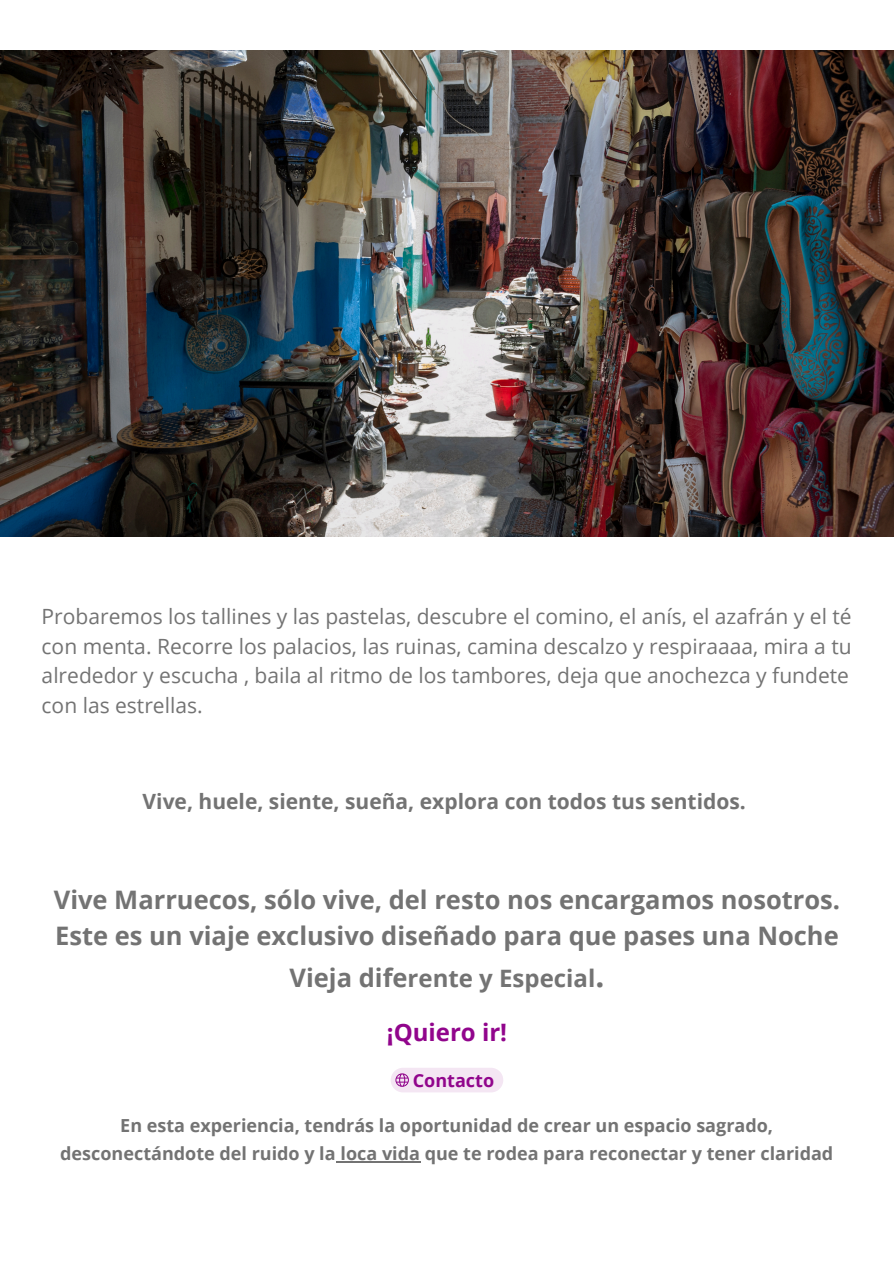
<style>
.page{position:relative;width:894px;height:1263px;background:#fff}
.page>*{position:absolute;margin:0;border:0;box-sizing:border-box;transform-origin:0 0}
.t1{font:700 25.5px/36px "Open Sans";color:#737373}
.t2{font:700 24px "Open Sans";color:#737373}
.t3{font:700 24px "Open Sans";color:#91058c}
.t4{font:21px/29.7px "Open Sans";color:#737373}
.t5{font:700 21px "Open Sans";color:#737373}
.t6{font:700 18px/28.2px "Open Sans";color:#737373;text-align:center}
.t7{font:700 18px "Open Sans";color:#91058c}
.s1{font-size:25.5px}
.s2{font-size:31.5px}
</style>
<div class="page">
<hr style="left:336px;top:1161px;width:84px;height:1px;background:#737373">
<img style="left:0;top:51px;width:893px;height:486px">
<svg style="left:391px;top:1068px;width:112px;height:24px;background:#f1e0f0"></svg>
<p class="t4" style="left:42px;top:601px;width:811px">Probaremos los tallines y las pastelas, descubre el comino, el anís, el azafrán y el té con menta. Recorre los palacios, las ruinas, camina descalzo y respiraaaa, mira a tu alrededor y escucha , baila al ritmo de los tambores, deja que anochezca y fundete con las estrellas.</p>
<p class="t5" style="left:143px;top:786px;width:604px">Vive, huele, siente, sueña, explora con todos tus sentidos.</p>
<p class="t1" style="left:54px;top:881px;width:787px">Vive Marruecos, sólo vive, del resto nos encargamos nosotros.<br>Este es un viaje exclusivo diseñado para que pases una Noche</p>
<p class="t2" style="left:289px;top:961px;width:316px"><span class="s1">Vieja dife</span>rente y Especial<span class="s2">.</span></p>
<p class="t3" style="left:386px;top:1015px;width:122px">¡Quiero ir!</p>
<p class="t7" style="left:412px;top:1068px;width:83px">Contacto</p>
<p class="t6" style="left:60px;top:1111px;width:774px">En esta experiencia, tendrás la oportunidad de crear un espacio sagrado, desconectándote del ruido y la loca vida que te rodea para reconectar y tener claridad</p>
</div>
